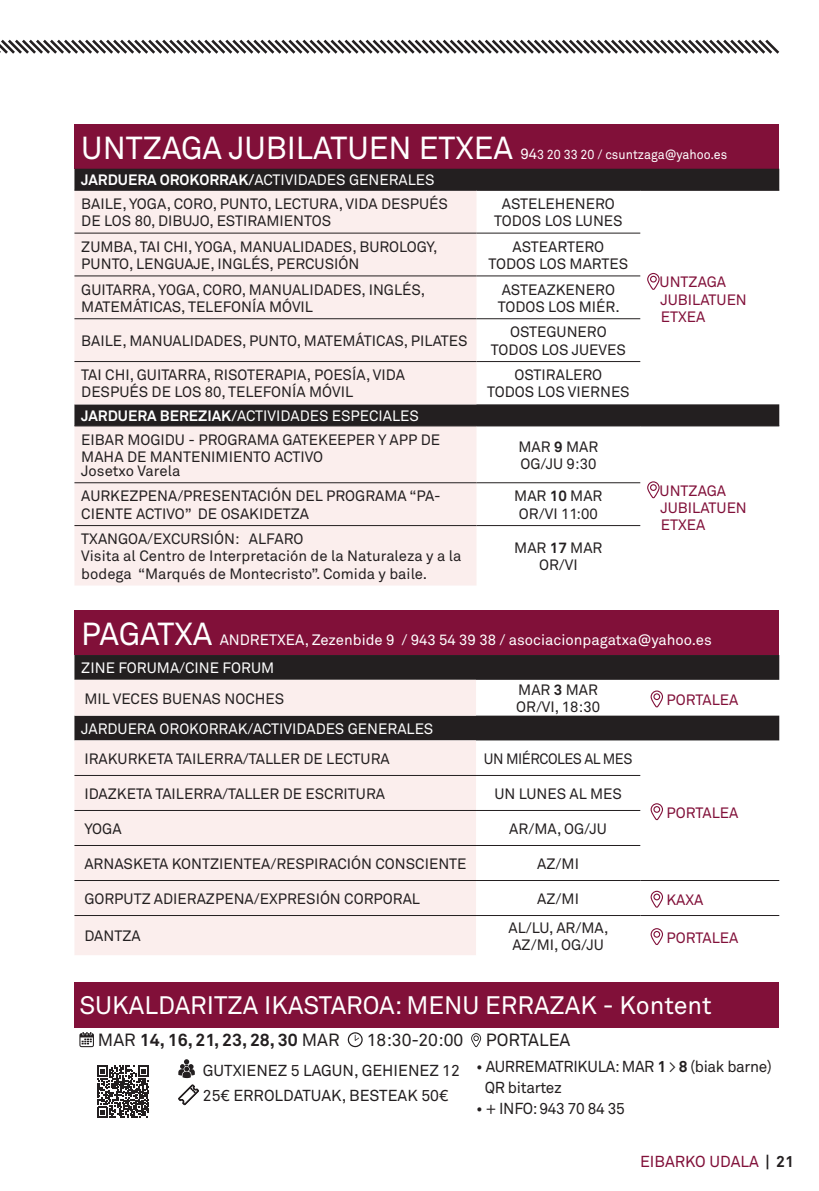
<style>
.page{position:relative;width:819px;height:1191px;background:#fff}
.page>*{position:absolute;margin:0;border:0;box-sizing:border-box;transform-origin:0 0}
.t1{font:25.03px "Akkurat Pro";color:#fff}
.t2{font:700 17.5px "Akkurat Pro";color:#231f20}
.t3{font:17.5px "Akkurat Pro";color:#231f20}
.t4{font:15.75px/21px "Akkurat Pro";letter-spacing:-.02em;color:#231f20}
.t5{font:15.75px/25.7px "Akkurat Pro";color:#231f20}
.t6{font:15.75px "Akkurat Pro";color:#811039}
.t7{font:14.88px/17.2px "Akkurat Pro";color:#231f20}
.t8{font:14.88px/28.2px "Akkurat Pro";color:#fff}
.t9{font:14.88px/17.2px "Akkurat Pro";color:#811039}
.t10{font:14.88px "Akkurat Pro";letter-spacing:-.03em;color:#231f20;scale:.96 1}
.t11{font:13.12px "Akkurat Pro";color:#fff;scale:.95 1}
.s1{font-size:31.5px}
.s2{font-size:14.88px}
.s3{font-weight:700;color:#fff}
.s4{color:#fff}
.s5{font-weight:700}
.s6{font-weight:400}
.s7{font-weight:700;color:#231f20}
</style>
<div class="page">
<svg style="left:0;top:39px;width:780px;height:15px"></svg>
<div style="left:74px;top:124px;width:705px;height:45px;background:#811039"></div>
<svg style="left:74px;top:169px;width:705px;height:256px"></svg>
<svg style="left:74px;top:191px;width:402px;height:394px;background:#eee2e1"></svg>
<hr style="left:74px;top:190px;width:402px;height:1px;background:#231f20">
<hr style="left:476px;top:190px;width:164px;height:1px;background:#231f20">
<hr style="left:640px;top:190px;width:139px;height:1px;background:#231f20">
<hr style="left:74px;top:233px;width:402px;height:1px;background:#231f20">
<hr style="left:476px;top:233px;width:164px;height:1px;background:#231f20">
<hr style="left:74px;top:276px;width:402px;height:1px;background:#231f20">
<hr style="left:476px;top:276px;width:164px;height:1px;background:#231f20">
<hr style="left:74px;top:318px;width:402px;height:1px;background:#231f20">
<hr style="left:476px;top:318px;width:164px;height:1px;background:#231f20">
<hr style="left:74px;top:361px;width:402px;height:1px;background:#231f20">
<hr style="left:476px;top:361px;width:164px;height:1px;background:#231f20">
<hr style="left:74px;top:425px;width:402px;height:1px;background:#231f20">
<hr style="left:476px;top:425px;width:164px;height:1px;background:#231f20">
<hr style="left:640px;top:425px;width:139px;height:1px;background:#231f20">
<hr style="left:74px;top:482px;width:402px;height:1px;background:#231f20">
<hr style="left:476px;top:482px;width:164px;height:1px;background:#231f20">
<hr style="left:74px;top:525px;width:402px;height:1px;background:#231f20">
<hr style="left:476px;top:525px;width:164px;height:1px;background:#231f20">
<svg style="left:647px;top:273px;width:12px;height:17px"></svg>
<svg style="left:647px;top:481px;width:12px;height:17px"></svg>
<div style="left:74px;top:610px;width:705px;height:45px;background:#811039"></div>
<svg style="left:74px;top:655px;width:705px;height:85px;fill:#231f20"></svg>
<svg style="left:74px;top:680px;width:402px;height:275px;background:#e7dbda"></svg>
<hr style="left:74px;top:775px;width:402px;height:1px;background:#231f20">
<hr style="left:476px;top:775px;width:164px;height:1px;background:#231f20">
<hr style="left:74px;top:810px;width:402px;height:1px;background:#231f20">
<hr style="left:476px;top:810px;width:164px;height:1px;background:#231f20">
<hr style="left:74px;top:845px;width:402px;height:1px;background:#231f20">
<hr style="left:476px;top:845px;width:164px;height:1px;background:#231f20">
<hr style="left:74px;top:880px;width:402px;height:1px;background:#231f20">
<hr style="left:476px;top:880px;width:164px;height:1px;background:#231f20">
<hr style="left:640px;top:880px;width:139px;height:1px;background:#231f20">
<hr style="left:74px;top:915px;width:402px;height:1px;background:#231f20">
<hr style="left:476px;top:915px;width:164px;height:1px;background:#231f20">
<hr style="left:640px;top:915px;width:139px;height:1px;background:#231f20">
<svg style="left:650px;top:690px;width:13px;height:17px"></svg>
<svg style="left:650px;top:803px;width:13px;height:17px"></svg>
<svg style="left:650px;top:890px;width:13px;height:18px"></svg>
<svg style="left:650px;top:928px;width:13px;height:17px"></svg>
<div style="left:74px;top:982px;width:705px;height:45px;background:#811039"></div>
<svg style="left:79px;top:1032px;width:15px;height:15px"></svg>
<svg style="left:348px;top:1032px;width:14px;height:15px"></svg>
<svg style="left:471px;top:1033px;width:10px;height:14px"></svg>
<svg style="left:97px;top:1065px;width:52px;height:52px"></svg>
<svg style="left:178px;top:1059px;width:17px;height:19px"></svg>
<svg style="left:178px;top:1084px;width:21px;height:21px"></svg>
<p class="t11" style="left:81px;top:146px;width:681px"><span class="s1">UNTZAGA JUBILATUEN ETXEA</span> <span class="s2">94</span>3 20 33 20 / csuntzaga@yahoo.es</p>
<p class="t7" style="left:81px;top:169px;width:368px;line-height:23.6px"><span class="s3">JARDUERA OROKORRAK/</span><span class="s4">ACTIVIDADES GENERALES<br></span>BAILE, YOGA, CORO, PUNTO, LECTURA, VIDA DESPUÉS</p>
<p class="t7" style="left:81px;top:213px;width:251px">DE LOS 80, DIBUJO, ESTIRAMIENTOS</p>
<p class="t7" style="left:494px;top:196px;width:130px;text-align:center">ASTELEHENERO<br>TODOS LOS LUNES</p>
<p class="t7" style="left:81px;top:238px;width:358px">ZUMBA, TAI CHI, YOGA, MANUALIDADES, BUROLOGY,<br>PUNTO, LENGUAJE, INGLÉS, PERCUSIÓN</p>
<p class="t7" style="left:488px;top:238px;width:141px;text-align:center">ASTEARTERO<br>TODOS LOS MARTES</p>
<p class="t7" style="left:81px;top:281px;width:345px">GUITARRA, YOGA, CORO, MANUALIDADES, INGLÉS,<br>MATEMÁTICAS, TELEFONÍA MÓVIL</p>
<p class="t7" style="left:497px;top:281px;width:123px">ASTEAZKENERO<br>TODOS LOS MIÉR.</p>
<p class="t7" style="left:81px;top:332px;width:388px">BAILE, MANUALIDADES, PUNTO, MATEMÁTICAS, PILATES</p>
<p class="t7" style="left:491px;top:324px;width:136px;text-align:center">OSTEGUNERO<br>TODOS LOS JUEVES</p>
<p class="t7" style="left:81px;top:367px;width:325px">TAI CHI, GUITARRA, RISOTERAPIA, POESÍA, VIDA<br>DESPUÉS DE LOS 80, TELEFONÍA MÓVIL</p>
<p class="t7" style="left:487px;top:367px;width:144px;text-align:center">OSTIRALERO<br>TODOS LOS VIERNES</p>
<p class="t7" style="left:81px;top:404px;width:360px;line-height:23.6px"><span class="s3">JARDUERA BEREZIAK/</span><span class="s4">ACTIVIDADES ESPECIALES<br></span>EIBAR MOGIDU - PROGRAMA GATEKEEPER Y APP DE</p>
<p class="t7" style="left:81px;top:450px;width:243px;line-height:14px">MAHA DE MANTENIMIENTO ACTIVO<br>Josetxo Varela</p>
<p class="t7" style="left:518px;top:438px;width:81px">MAR <span class="s5">9</span> MAR<br>OG/JU 9:30</p>
<p class="t7" style="left:81px;top:488px;width:361px">AURKEZPENA/PRESENTACIÓN DEL PROGRAMA “PA-<br>CIENTE ACTIVO” DE OSAKIDETZA</p>
<p class="t7" style="left:514px;top:488px;width:90px;text-align:center">MAR <span class="s5">10</span> MAR<br>OR/VI 11:00</p>
<p class="t7" style="left:81px;top:531px;width:381px">TXANGOA/EXCURSIÓN: ALFARO<br>Visita al Centro de Interpretación de la Naturaleza y a la bodega “Marqués de Montecristo”. Comida y baile.</p>
<p class="t7" style="left:514px;top:539px;width:90px;text-align:center">MAR <span class="s5">17</span> MAR<br>OR/VI</p>
<p class="t9" style="left:659px;top:274px;width:89px">UNTZAGA<br>JUBILATUEN<br>ETXEA</p>
<p class="t9" style="left:659px;top:482px;width:89px">UNTZAGA<br>JUBILATUEN<br>ETXEA</p>
<p class="t8" style="left:81px;top:626px;width:632px"><span class="s1">PAGATXA</span> ANDRETXEA, Zezenbide 9 / 943 54 39 38 / asociacionpagatxa@yahoo.es<br>ZINE FORUMA/CINE FORUM</p>
<p class="t7" style="left:84px;top:690px;width:201px">MIL VECES BUENAS NOCHES</p>
<p class="t7" style="left:516px;top:681px;width:85px">MAR <span class="s5">3</span> MAR<br>OR/VI, 18:30</p>
<p class="t9" style="left:666px;top:691px;width:73px">PORTALEA</p>
<p class="t8" style="left:81px;top:715px;width:353px">JARDUERA OROKORRAK/ACTIVIDADES GENERALES</p>
<p class="t7" style="left:84px;top:750px;width:307px">IRAKURKETA TAILERRA/TALLER DE LECTURA</p>
<p class="t10" style="left:484px;top:750px;width:156px">UN MIÉRCOLES AL MES</p>
<p class="t7" style="left:84px;top:785px;width:302px">IDAZKETA TAILERRA/TALLER DE ESCRITURA</p>
<p class="t7" style="left:494px;top:785px;width:129px">UN LUNES AL MES</p>
<p class="t7" style="left:84px;top:820px;width:39px">YOGA</p>
<p class="t7" style="left:509px;top:820px;width:99px">AR/MA, OG/JU</p>
<p class="t7" style="left:84px;top:855px;width:383px">ARNASKETA KONTZIENTEA/RESPIRACIÓN CONSCIENTE</p>
<p class="t7" style="left:537px;top:855px;width:43px">AZ/MI</p>
<p class="t7" style="left:84px;top:890px;width:337px">GORPUTZ ADIERAZPENA/EXPRESIÓN CORPORAL</p>
<p class="t7" style="left:537px;top:890px;width:43px">AZ/MI</p>
<p class="t9" style="left:666px;top:892px;width:39px">KAXA</p>
<p class="t7" style="left:84px;top:927px;width:58px">DANTZA</p>
<p class="t7" style="left:508px;top:919px;width:101px">AL/LU, AR/MA,<br>AZ/MI, OG/JU</p>
<p class="t9" style="left:666px;top:929px;width:73px">PORTALEA</p>
<p class="t9" style="left:666px;top:804px;width:73px">PORTALEA</p>
<h1 class="t1" style="left:79px;top:991px;width:634px">SUKALDARITZA IKASTAROA: MENU ERRAZAK - Kontent</h1>
<p class="t2" style="left:98px;top:1028px;width:243px"><span class="s6">MAR</span> 14, 16, 21, 23, 28, 30 <span class="s6">MAR</span></p>
<p class="t3" style="left:366px;top:1029px;width:98px">18:30-20:00</p>
<p class="t3" style="left:486px;top:1029px;width:86px">PORTALEA</p>
<p class="t5" style="left:203px;top:1057px;width:258px">GUTXIENEZ 5 LAGUN, GEHIENEZ 12<br>25€ ERROLDATUAK, BESTEAK 50€</p>
<p class="t4" style="left:484px;top:1056px;width:288px;text-indent:-9px">• AURREMATRIKULA: MAR <span class="s5">1</span> &gt; <span class="s5">8</span> (biak barne)<br>QR bitartez</p>
<p class="t4" style="left:476px;top:1098px;width:150px">• + INFO: 943 70 84 35</p>
<p class="t6" style="left:640px;top:1152px;width:155px">EIBARKO UDALA <span class="s7">| 21</span></p>
</div>
